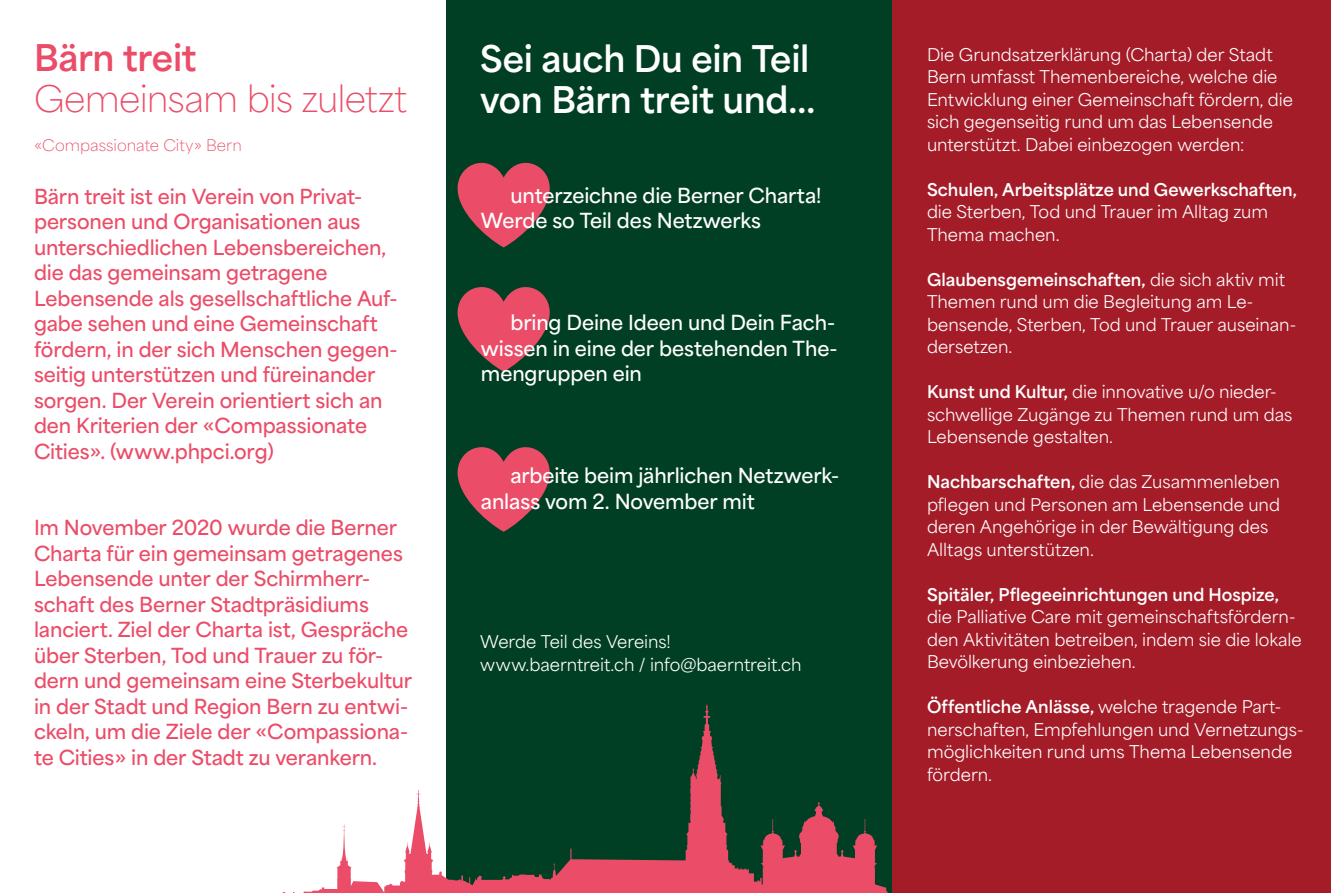
<style>
.page{position:relative;width:1331px;height:893px;background:#fff}
.page>*{position:absolute;margin:0;border:0;box-sizing:border-box;transform-origin:0 0}
.t1{font:700 34.5px/41.4px "Area Normal";letter-spacing:-.01em;color:#fff}
.t2{font:100 34.5px "Area Normal";letter-spacing:-.025em;color:#eb4c68}
.t3{font:700 34.5px "Area Normal";letter-spacing:-.01em;color:#eb4c68}
.t4{font:600 19.5px/25.5px "Area Normal";letter-spacing:-.005em;color:#eb4c68}
.t5{font:600 19.5px/25.5px "Area Normal";letter-spacing:-.005em;color:#fff}
.t6{font:16.5px/22.5px "Area Normal";color:#fff}
.t7{font:700 16.5px "Area Normal";color:#fff}
.t8{font:100 15px "Area Normal";color:#eb4c68}
.s1{font-weight:700}
</style>
<div class="page">
<div style="left:447px;top:0;width:450px;height:893px;background:#003f23"></div>
<svg style="left:282px;top:704px;width:611px;height:189px"></svg>
<div style="left:893px;top:0;width:438px;height:893px;background:#a41c28"></div>
<svg style="left:457px;top:162px;width:93px;height:85px"></svg>
<svg style="left:457px;top:287px;width:93px;height:85px"></svg>
<svg style="left:457px;top:447px;width:93px;height:85px"></svg>
<h1 class="t3" style="left:34px;top:27px;width:164px">Bärn treit</h1>
<h1 class="t2" style="left:34px;top:69px;width:375px">Gemeinsam bis zuletzt</h1>
<p class="t8" style="left:34px;top:132px;width:209px">«Compassionate City» Bern</p>
<p class="t4" style="left:34px;top:181px;width:365px">Bärn treit ist ein Verein von Privat&shy;personen und Organisationen aus unterschiedlichen Lebensbereichen, die das gemeinsam getragene Lebensende als gesellschaftliche Auf&shy;gabe sehen und eine Gemeinschaft fördern, in der sich Menschen gegen&shy;seitig unterstützen und füreinander sorgen. Der Verein orientiert sich an den Kriterien der «Compassionate Cities». (www.phpci.org)</p>
<p class="t4" style="left:34px;top:513px;width:380px">Im November 2020 wurde die Berner Charta für ein gemeinsam getragenes Lebensende unter der Schirmherr&shy;schaft des Berner Stadtpräsidiums lanciert. Ziel der Charta ist, Gespräche über Sterben, Tod und Trauer zu för&shy;dern und gemeinsam eine Sterbekultur in der Stadt und Region Bern zu entwi&shy;ckeln, um die Ziele der «Compassiona&shy;te Cities» in der Stadt zu verankern.</p>
<h1 class="t1" style="left:480px;top:34px;width:336px">Sei auch Du ein Teil von Bärn treit und...</h1>
<p class="t5" style="left:481px;top:180px;width:342px;text-indent:29px">unterzeichne die Berner Charta!<br>Werde so Teil des Netzwerks</p>
<p class="t5" style="left:481px;top:308px;width:358px;text-indent:29px">bring Deine Ideen und Dein Fach&shy;wissen in eine der bestehenden The&shy;mengruppen ein</p>
<p class="t5" style="left:481px;top:461px;width:360px;text-indent:29px">arbeite beim jährlichen Netzwerk&shy;anlass vom 2. November mit</p>
<p class="t6" style="left:480px;top:629px;width:323px">Werde Teil des Vereins! www.baerntreit.ch / info@baerntreit.ch</p>
<p class="t6" style="left:927px;top:41px;width:367px">Die Grundsatzerklärung (Charta) der Stadt Bern umfasst Themenbereiche, welche die Entwicklung einer Gemeinschaft fördern, die sich gegenseitig rund um das Lebensende unterstützt. Dabei einbezogen werden:</p>
<p class="t7" style="left:927px;top:175px;width:371px">Schulen, Arbeitsplätze und Gewerkschaften,</p>
<p class="t6" style="left:927px;top:199px;width:343px">die Sterben, Tod und Trauer im Alltag zum<br>Thema machen.</p>
<p class="t6" style="left:927px;top:266px;width:371px"><span class="s1">Glaubensgemeinschaften,</span> die sich aktiv mit Themen rund um die Begleitung am Le&shy;bensende, Sterben, Tod und Trauer auseinan&shy;dersetzen.</p>
<p class="t6" style="left:927px;top:379px;width:367px"><span class="s1">Kunst und Kultur,</span> die innovative u/o nieder&shy;schwellige Zugänge zu Themen rund um das<br>Lebensende gestalten.</p>
<p class="t6" style="left:927px;top:469px;width:355px"><span class="s1">Nachbarschaften,</span> die das Zusammenleben pflegen und Personen am Lebensende und deren Angehörige in der Bewältigung des Alltags unterstützen.</p>
<p class="t7" style="left:927px;top:580px;width:353px">Spitäler, Pflegeeinrichtungen und Hospize,</p>
<p class="t6" style="left:927px;top:604px;width:376px">die Palliative Care mit gemeinschaftsfördern&shy;den Aktivitäten betreiben, indem sie die lokale<br>Bevölkerung einbeziehen.</p>
<p class="t6" style="left:927px;top:694px;width:378px"><span class="s1">Öffentliche Anlässe,</span> welche tragende Part&shy;nerschaften, Empfehlungen und Vernetzungs&shy;möglichkeiten rund ums Thema Lebensende fördern.</p>
</div>
